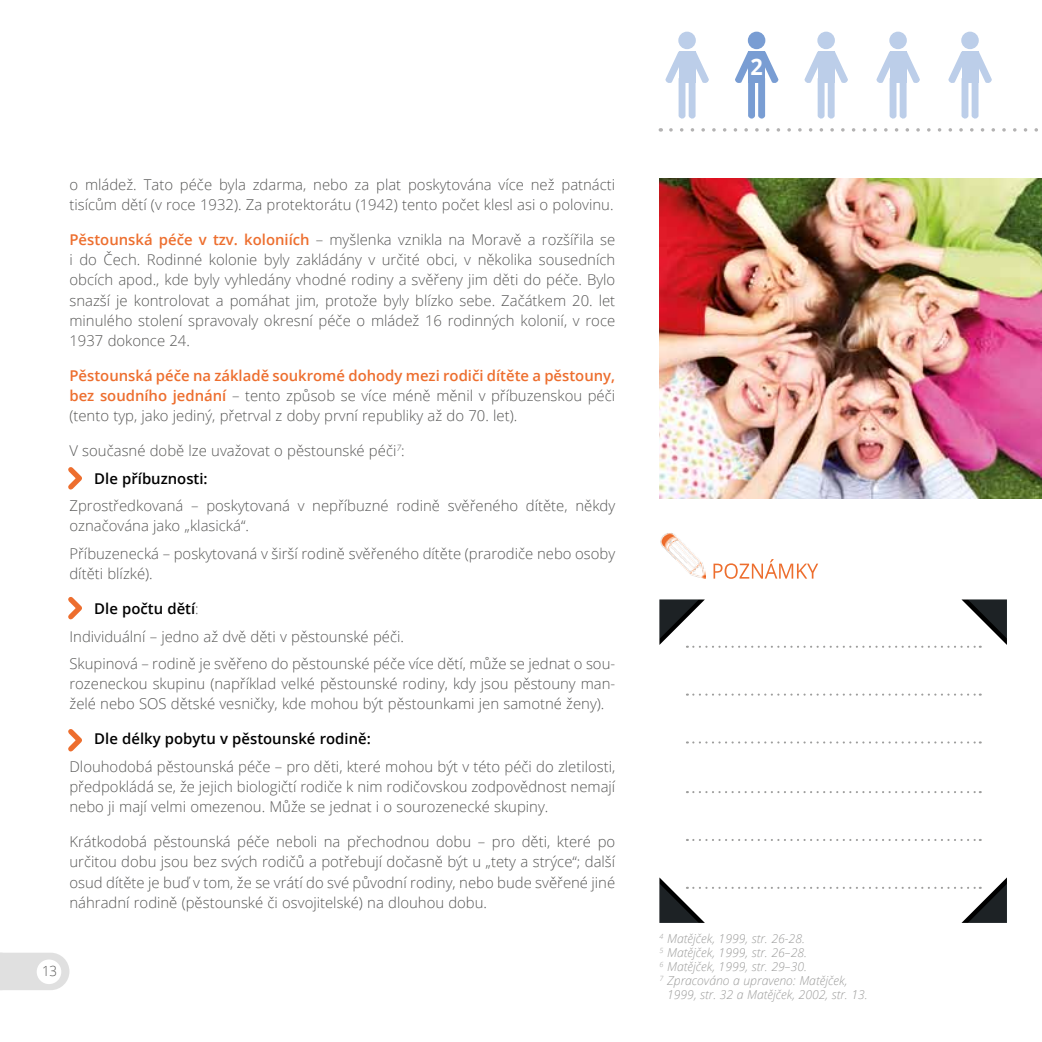
<style>
.page{position:relative;width:1042px;height:1042px;background:#fff}
.page>*{position:absolute;margin:0;border:0;box-sizing:border-box;transform-origin:0 0}
.t1{font:700 22.75px "Open Sans";color:#fff;scale:.95 1}
.t2{font:300 14.88px/20.1px "Open Sans";color:#575756}
.t3{font:600 14.88px "Open Sans";color:#000}
.t4{font:300 14px "Open Sans";color:#575756;scale:.95 1}
.t5{font:italic 300 12.25px "Open Sans";color:#9d9d9c}
.s1{font-weight:600;color:#ed6e2e}
.s2{font-weight:600;color:#000}
.s3{font-weight:400;font-size:21px;color:#fff}
</style>
<div class="page">
<svg style="left:0;top:952px;width:69px;height:38px;background:#e2e2e2"></svg>
<div style="left:37px;top:959px;width:24px;height:25px;background:#fff;border-radius:50%"></div>
<svg style="left:671px;top:128px;width:367px;height:4px"></svg>
<img style="left:659px;top:179px;width:383px;height:320px">
<svg style="left:659px;top:599px;width:348px;height:49px"></svg>
<svg style="left:687px;top:693px;width:294px;height:2px"></svg>
<svg style="left:687px;top:741px;width:294px;height:2px"></svg>
<svg style="left:687px;top:791px;width:294px;height:2px"></svg>
<svg style="left:687px;top:839px;width:294px;height:2px"></svg>
<svg style="left:659px;top:877px;width:348px;height:46px"></svg>
<svg style="left:68px;top:467px;width:14px;height:23px"></svg>
<svg style="left:68px;top:597px;width:14px;height:23px"></svg>
<svg style="left:68px;top:729px;width:14px;height:23px"></svg>
<div style="left:961px;top:32px;width:18px;height:17px;background:#bccee9;border-radius:50%"></div>
<svg style="left:948px;top:52px;width:44px;height:67px"></svg>
<div style="left:889px;top:32px;width:18px;height:17px;background:#bccee9;border-radius:50%"></div>
<svg style="left:876px;top:52px;width:44px;height:67px"></svg>
<div style="left:817px;top:32px;width:18px;height:17px;background:#bccee9;border-radius:50%"></div>
<svg style="left:804px;top:52px;width:44px;height:67px"></svg>
<div style="left:748px;top:32px;width:17px;height:17px;background:#799dd3;border-radius:50%"></div>
<svg style="left:735px;top:52px;width:43px;height:67px"></svg>
<div style="left:678px;top:32px;width:18px;height:17px;background:#bccee9;border-radius:50%"></div>
<svg style="left:665px;top:52px;width:44px;height:67px"></svg>
<svg style="left:713px;top:559px;width:105px;height:20px"></svg>
<img style="left:660px;top:533px;width:46px;height:45px">
<p class="t2" style="left:69px;top:174px;width:547px">o mládež. Tato péče byla zdarma, nebo za plat poskytována více než patnácti tisícům dětí (v roce 1932). Za protektorátu (1942) tento počet klesl asi o polovinu.</p>
<p class="t2" style="left:69px;top:229px;width:547px;text-align:justify"><span class="s1">Pěstounská péče v tzv. koloniích</span> – myšlenka vznikla na Moravě a rozšířila se i do Čech. Rodinné kolonie byly zakládány v určité obci, v několika sousedních obcích apod., kde byly vyhledány vhodné rodiny a svěřeny jim děti do péče. Bylo snazší je kontrolovat a pomáhat jim, protože byly blízko sebe. Začátkem 20. let minulého stolení spravovaly okresní péče o mládež 16 rodinných kolonií, v roce 1937 dokonce 24.</p>
<p class="t2" style="left:69px;top:365px;width:547px;text-align:justify"><span class="s1">Pěstounská péče na základě soukromé dohody mezi rodiči dítěte a pěstouny, bez soudního jednání</span> – tento způsob se více méně měnil v příbuzenskou péči (tento typ, jako jediný, přetrval z doby první republiky až do 70. let).</p>
<p class="t2" style="left:94px;top:436px;width:312px;line-height:27.7px;text-indent:-25px">V současné době lze uvažovat o pěstounské péči<sup>7</sup>:<br><span class="s2">Dle příbuznosti:</span></p>
<p class="t2" style="left:69px;top:495px;width:547px">Zprostředkovaná – poskytovaná v nepříbuzné rodině svěřeného dítěte, někdy označována jako „klasická“.</p>
<p class="t2" style="left:69px;top:543px;width:547px">Příbuzenecká – poskytovaná v širší rodině svěřeného dítěte (prarodiče nebo osoby dítěti blízké).</p>
<p class="t2" style="left:69px;top:594px;width:547px;line-height:27.7px;text-indent:25px"><span class="s2">Dle počtu dětí</span>:<br>Individuální – jedno až dvě děti v pěstounské péči.<br>Skupinová – rodině je svěřeno do pěstounské péče více dětí, může se jednat o sou-</p>
<p class="t2" style="left:69px;top:673px;width:547px">rozeneckou skupinu (například velké pěstounské rodiny, kdy jsou pěstouny man&shy;želé nebo SOS dětské vesničky, kde mohou být pěstounkami jen samotné ženy).</p>
<p class="t3" style="left:94px;top:729px;width:278px">Dle délky pobytu v pěstounské rodině:</p>
<p class="t2" style="left:69px;top:756px;width:547px;text-align:justify">Dlouhodobá pěstounská péče – pro děti, které mohou být v této péči do zletilosti, předpokládá se, že jejich biologičtí rodiče k nim rodičovskou zodpovědnost nemají nebo ji mají velmi omezenou. Může se jednat i o sourozenecké skupiny.</p>
<p class="t2" style="left:69px;top:831px;width:547px;text-align:justify">Krátkodobá pěstounská péče neboli na přechodnou dobu – pro děti, které po určitou dobu jsou bez svých rodičů a potřebují dočasně být u „tety a strýce“; další osud dítěte je buď v tom, že se vrátí do své původní rodiny, nebo bude svěřené jiné náhradní rodině (pěstounské či osvojitelské) na dlouhou dobu.</p>
<p class="t4" style="left:41px;top:962px;width:18px"><span class="s3">4</span>1 3</p>
<h1 class="t1" style="left:750px;top:50px;width:14px">2</h1>
<p class="t5" style="left:659px;top:930px;width:147px"><sup>4</sup> Matějček, 1999, str. 26-28.</p>
<p class="t5" style="left:659px;top:944px;width:149px"><sup>5</sup> Matějček, 1999, str. 26–28.</p>
<p class="t5" style="left:659px;top:958px;width:149px"><sup>6</sup> Matějček, 1999, str. 29–30.</p>
<p class="t5" style="left:659px;top:972px;width:189px"><sup>7</sup> Zpracováno a upraveno: Matějček,</p>
<p class="t5" style="left:667px;top:986px;width:202px">1999, str. 32 a Matějček, 2002, str. 13.</p>
</div>
